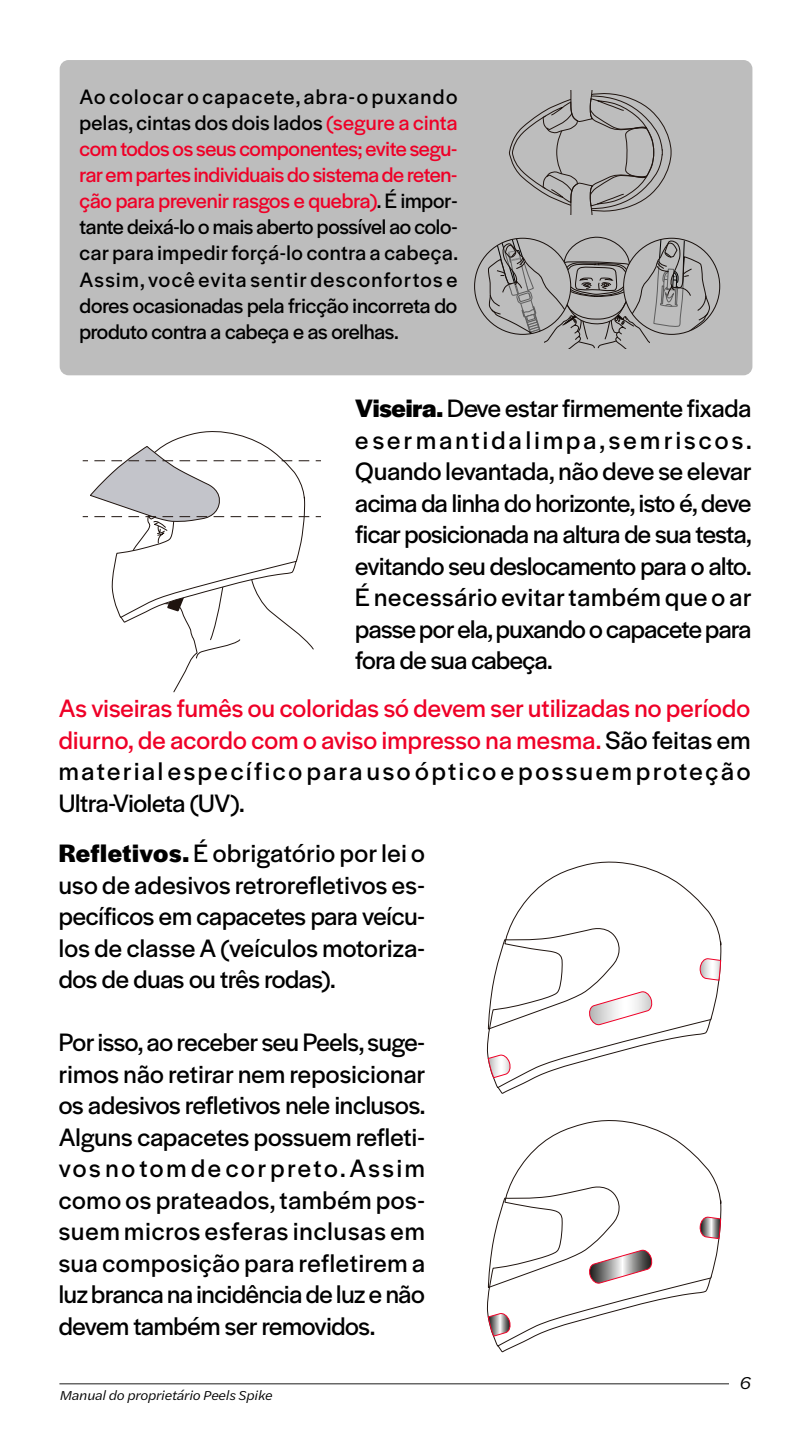
<style>
.page{position:relative;width:810px;height:1440px;background:#fff}
.page>*{position:absolute;margin:0;border:0;box-sizing:border-box;transform-origin:0 0}
.t1{font:26.25px/31.5px "Halyard Display";letter-spacing:-.01em;color:#000;text-align:justify}
.t2{font:26.25px/31.5px "Halyard Display";letter-spacing:.1em;color:#ef0027;text-align:justify}
.t3{font:21.75px/26.1px "Halyard Display";letter-spacing:-.01em;color:#000;text-align:justify}
.t4{font:italic 18px "Halyard Text";color:#000;scale:1.05 1}
.t5{font:italic 13.5px "Halyard Text";letter-spacing:-.015em;color:#000;scale:1.05 1}
.s1{color:#ef0027}
.s2{font-weight:700}
.s3{color:#000}
</style>
<div class="page">
<svg style="left:83px;top:431px;width:238px;height:262px"></svg>
<div style="left:60px;top:60px;width:692px;height:315px;background:#bdbdbd;border-radius:9px"></div>
<svg style="left:509px;top:90px;width:163px;height:124px"></svg>
<svg style="left:624px;top:238px;width:96px;height:96px"></svg>
<svg style="left:488px;top:236px;width:222px;height:112px"></svg>
<svg style="left:486px;top:861px;width:230px;height:190px"></svg>
<svg style="left:487px;top:924px;width:235px;height:170px"></svg>
<svg style="left:486px;top:1120px;width:231px;height:189px"></svg>
<svg style="left:487px;top:1183px;width:235px;height:170px"></svg>
<hr style="left:59px;top:1383px;width:670px;height:1px;background:#1d1d1b">
<p class="t3" style="left:79px;top:82px;width:380px">Ao colocar o capacete, abra-o puxando pelas, cintas dos dois lados <span class="s1">(segure a cinta com todos os seus componentes; evite segu&shy;rar em partes individuais do sistema de reten&shy;ção para prevenir rasgos e quebra)</span>. É impor&shy;tante deixá-lo o mais aberto possível ao colo&shy;car para impedir forçá-lo contra a cabeça.<br>Assim, você evita sentir desconfortos e dores ocasionadas pela fricção incorreta do produto contra a cabeça e as orelhas.</p>
<p class="t1" style="left:355px;top:391px;width:398px"><span class="s2">Viseira.</span> Deve estar firmemente fixada e ser mantida limpa, sem riscos.<br>Quando levantada, não deve se elevar acima da linha do horizonte, isto é, deve ficar posicionada na altura de sua testa, evitando seu deslocamento para o alto.<br>É necessário evitar também que o ar passe por ela, puxando o capacete para fora de sua cabeça.</p>
<p class="t2" style="left:59px;top:691px;width:693px">As viseiras fumês ou coloridas só devem ser utilizadas no período diurno, de acordo com o aviso impresso na mesma. <span class="s3">São feitas em material específico para uso óptico e possuem proteção Ultra-Violeta (UV).</span></p>
<p class="t1" style="left:59px;top:836px;width:368px"><span class="s2">Refletivos.</span> É obrigatório por lei o uso de adesivos retrorefletivos es&shy;pecíficos em capacetes para veícu&shy;los de classe A (veículos motoriza&shy;dos de duas ou três rodas).</p>
<p class="t1" style="left:59px;top:1025px;width:368px">Por isso, ao receber seu Peels, suge&shy;rimos não retirar nem reposicionar os adesivos refletivos nele inclusos.<br>Alguns capacetes possuem refleti&shy;vos no tom de cor preto. Assim como os prateados, também pos&shy;suem micros esferas inclusas em sua composição para refletirem a luz branca na incidência de luz e não devem também ser removidos.</p>
<p class="t5" style="left:59px;top:1386px;width:204px">Manual do proprietário Peels Spike</p>
<p class="t4" style="left:739px;top:1370px;width:13px">6</p>
</div>
